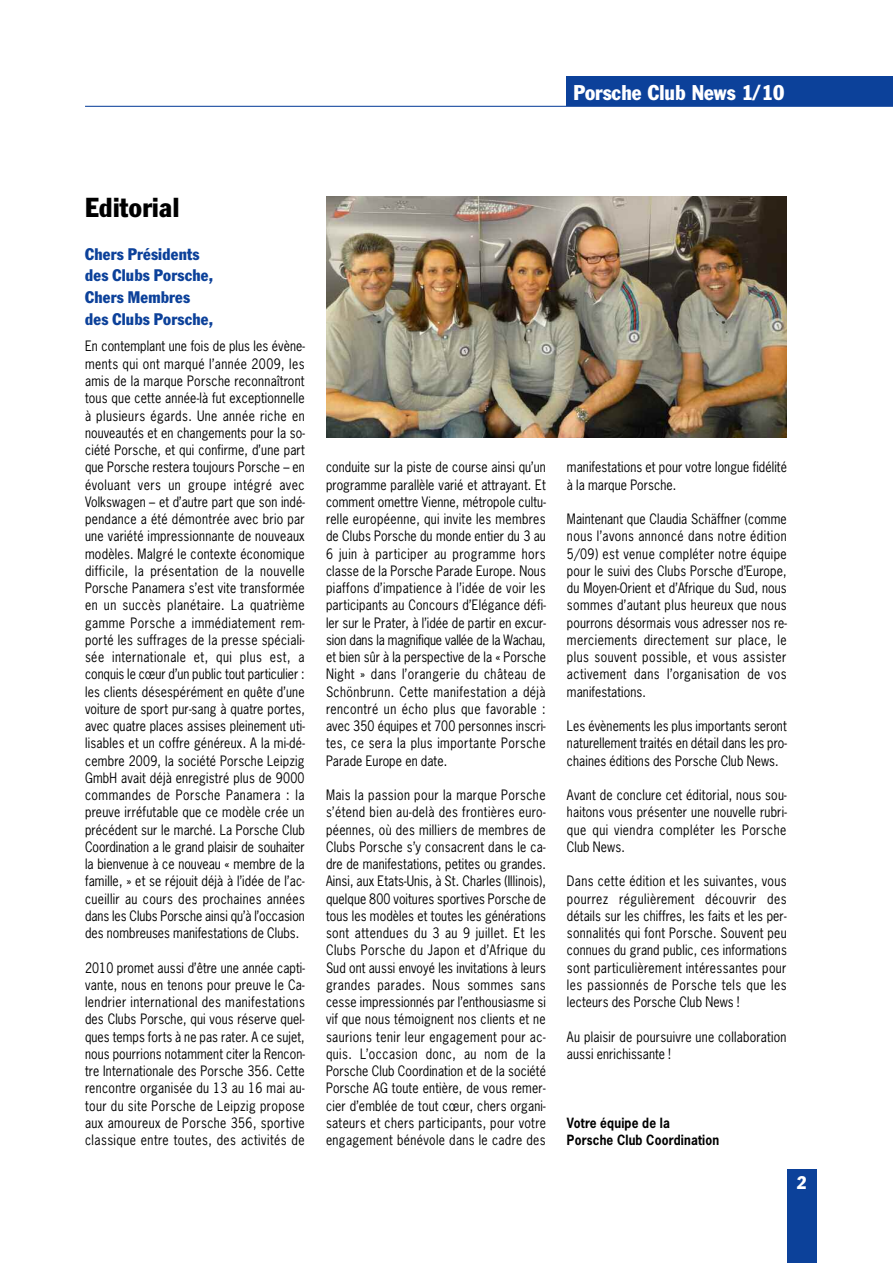
<style>
.page{position:relative;width:893px;height:1263px;background:#fff}
.page>*{position:absolute;margin:0;border:0;box-sizing:border-box;transform-origin:0 0}
.t1{font:condensed 27px "Franklin Gothic";letter-spacing:.015em;color:#000}
.t2{font:condensed 21px "Franklin Gothic";color:#fff}
.t3{font:condensed 18px "Franklin Gothic";color:#fff}
.t4{font:condensed 16.5px/21.8px "Franklin Gothic";letter-spacing:.015em;color:#0c419a}
.t5{font:13.5px/17.2px "News Gothic";letter-spacing:.015em;color:#000;text-align:justify;scale:.9 1}
.t6{font:700 13.35px/17.2px "News Gothic";letter-spacing:.015em;color:#000;scale:.9 1}
</style>
<div class="page">
<div style="left:567px;top:77px;width:326px;height:29px;background:#0c419a"></div>
<div style="left:787px;top:1169px;width:29px;height:94px;background:#0c419a"></div>
<hr style="left:85px;top:106px;width:808px;height:1px;background:#0c419a">
<img style="left:326px;top:196px;width:461px;height:242px">
<h2 class="t2" style="left:573px;top:85px;width:212px">Porsche Club News 1/10</h2>
<h1 class="t1" style="left:85px;top:197px;width:96px">Editorial</h1>
<p class="t4" style="left:85px;top:244px;width:130px">Chers Présidents des Clubs Porsche,<br>Chers Membres des Clubs Porsche,</p>
<p class="t5" style="left:85px;top:338px;width:246px">En contemplant une fois de plus les évène&shy;ments qui ont marqué l’année 2009, les amis de la marque Porsche reconnaîtront tous que cette année-là fut exceptionnelle à plusieurs égards. Une année riche en nouveautés et en changements pour la so&shy;ciété Porsche, et qui confirme, d’une part que Porsche restera toujours Porsche – en évoluant vers un groupe intégré avec Volkswagen – et d’autre part que son indé&shy;pendance a été démontrée avec brio par une variété impressionnante de nouveaux modèles. Malgré le contexte économique difficile, la présentation de la nouvelle Porsche Panamera s’est vite transformée en un succès planétaire. La quatrième gamme Porsche a immédiatement rem&shy;porté les suffrages de la presse spéciali&shy;sée internationale et, qui plus est, a conquis le cœur d’un public tout particulier : les clients désespérément en quête d’une voiture de sport pur-sang à quatre portes, avec quatre places assises pleinement uti&shy;lisables et un coffre généreux. A la mi-dé&shy;cembre 2009, la société Porsche Leipzig GmbH avait déjà enregistré plus de 9000 commandes de Porsche Panamera : la preuve irréfutable que ce modèle crée un précédent sur le marché. La Porsche Club Coordination a le grand plaisir de souhaiter la bienvenue à ce nouveau « membre de la famille, » et se réjouit déjà à l’idée de l’ac&shy;cueillir au cours des prochaines années dans les Clubs Porsche ainsi qu’à l’occasion des nombreuses manifestations de Clubs.</p>
<p class="t5" style="left:85px;top:959px;width:246px">2010 promet aussi d’être une année capti&shy;vante, nous en tenons pour preuve le Ca&shy;lendrier international des manifestations des Clubs Porsche, qui vous réserve quel&shy;ques temps forts à ne pas rater. A ce sujet, nous pourrions notamment citer la Rencon&shy;tre Internationale des Porsche 356. Cette rencontre organisée du 13 au 16 mai au&shy;tour du site Porsche de Leipzig propose aux amoureux de Porsche 356, sportive classique entre toutes, des activités de</p>
<p class="t5" style="left:326px;top:459px;width:246px">conduite sur la piste de course ainsi qu’un programme parallèle varié et attrayant. Et comment omettre Vienne, métropole cultu&shy;relle européenne, qui invite les membres de Clubs Porsche du monde entier du 3 au 6 juin à participer au programme hors classe de la Porsche Parade Europe. Nous piaffons d’impatience à l’idée de voir les participants au Concours d’Elégance défi&shy;ler sur le Prater, à l’idée de partir en excur&shy;sion dans la magnifique vallée de la Wachau, et bien sûr à la perspective de la « Porsche Night » dans l’orangerie du château de Schönbrunn. Cette manifestation a déjà rencontré un écho plus que favorable : avec 350 équipes et 700 personnes inscri&shy;tes, ce sera la plus importante Porsche Parade Europe en date.</p>
<p class="t5" style="left:326px;top:787px;width:246px">Mais la passion pour la marque Porsche s’étend bien au-delà des frontières euro&shy;péennes, où des milliers de membres de Clubs Porsche s’y consacrent dans le ca&shy;dre de manifestations, petites ou grandes.<br>Ainsi, aux Etats-Unis, à St. Charles (Illinois), quelque 800 voitures sportives Porsche de tous les modèles et toutes les générations sont attendues du 3 au 9 juillet. Et les Clubs Porsche du Japon et d’Afrique du Sud ont aussi envoyé les invitations à leurs grandes parades. Nous sommes sans cesse impressionnés par l’enthousiasme si vif que nous témoignent nos clients et ne saurions tenir leur engagement pour ac&shy;quis. L’occasion donc, au nom de la Porsche Club Coordination et de la société Porsche AG toute entière, de vous remer&shy;cier d’emblée de tout cœur, chers organi&shy;sateurs et chers participants, pour votre engagement bénévole dans le cadre des</p>
<p class="t5" style="left:567px;top:459px;width:246px">manifestations et pour votre longue fidélité à la marque Porsche.</p>
<p class="t5" style="left:567px;top:511px;width:246px">Maintenant que Claudia Schäffner (comme nous l’avons annoncé dans notre édition 5/09) est venue compléter notre équipe pour le suivi des Clubs Porsche d’Europe, du Moyen-Orient et d’Afrique du Sud, nous sommes d’autant plus heureux que nous pourrons désormais vous adresser nos re&shy;merciements directement sur place, le plus souvent possible, et vous assister activement dans l’organisation de vos manifestations.</p>
<p class="t5" style="left:567px;top:718px;width:246px">Les évènements les plus importants seront naturellement traités en détail dans les pro&shy;chaines éditions des Porsche Club News.</p>
<p class="t5" style="left:567px;top:787px;width:246px">Avant de conclure cet éditorial, nous sou&shy;haitons vous présenter une nouvelle rubri&shy;que qui viendra compléter les Porsche Club News.</p>
<p class="t5" style="left:567px;top:873px;width:246px">Dans cette édition et les suivantes, vous pourrez régulièrement découvrir des détails sur les chiffres, les faits et les per&shy;sonnalités qui font Porsche. Souvent peu connues du grand public, ces informations sont particulièrement intéressantes pour les passionnés de Porsche tels que les lecteurs des Porsche Club News !</p>
<p class="t5" style="left:567px;top:1028px;width:246px">Au plaisir de poursuivre une collaboration aussi enrichissante !</p>
<p class="t6" style="left:567px;top:1114px;width:171px">Votre équipe de la<br>Porsche Club Coordination</p>
<h3 class="t3" style="left:797px;top:1176px;width:11px">2</h3>
</div>
